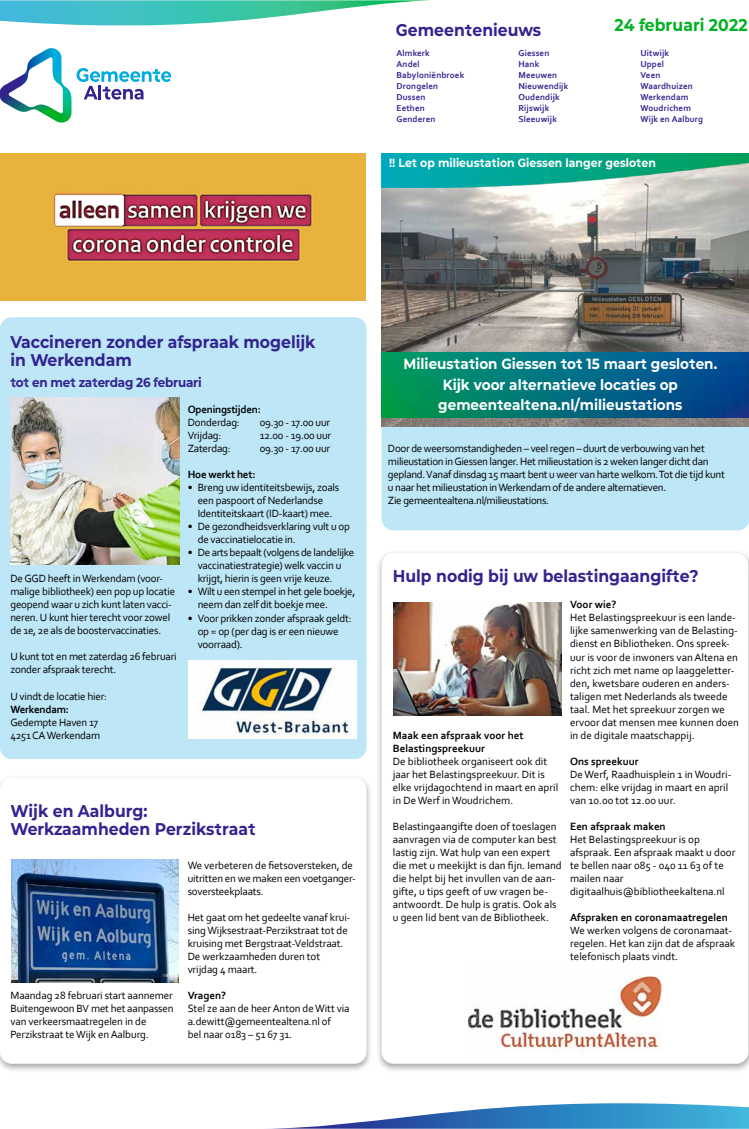
<style>
.page{position:relative;width:749px;height:1129px;background:#fff}
.page>*{position:absolute;margin:0;border:0;box-sizing:border-box;transform-origin:0 0}
.t1{font:700 17px/18px "Mont Altena";color:#33238f}
.t2{font:700 17px "Mont Altena";color:#00b122}
.t3{font:700 14.7px/20.5px "Mont Altena";color:#fff;text-align:center}
.t4{font:700 13px "Mont Altena";letter-spacing:-.02em;color:#33238f}
.t5{font:700 11.9px "Mont Altena";color:#fff}
.t6{font:11px/13px "Corbel";letter-spacing:-.01em;color:#000}
.t7{font:11px/13px "Corbel";letter-spacing:-.03em;color:#000}
.t8{font:700 11px/13px "Corbel";color:#000}
.t9{font:700 11px "Corbel";letter-spacing:-.02em;color:#000}
.t10{font:700 9px/11px "Corbel";letter-spacing:.015em;color:#33238f}
</style>
<div class="page">
<svg style="left:0;top:48px;width:171px;height:75px"></svg>
<svg style="left:0;top:0;width:430px;height:25px"></svg>
<img style="left:1px;top:153px;width:364px;height:147px">
<svg style="left:291px;top:1103px;width:457px;height:25px"></svg>
<div style="left:0;top:317px;width:366px;height:442px;background:#bde6f6;border-radius:12px"></div>
<img style="left:10px;top:397px;width:169px;height:168px">
<div style="left:188px;top:660px;width:168px;height:78px;background:#fff"></div>
<img style="left:201px;top:663px;width:150px;height:73px">
<div style="left:0;top:774px;width:373px;height:298px;background:#000;opacity:.34"></div>
<div style="left:0;top:777px;width:366px;height:286px;background:#fff;border-radius:12px"></div>
<img style="left:11px;top:859px;width:167px;height:123px">
<div style="left:381px;top:426px;width:367px;height:104px;background:#bde6f6"></div>
<img style="left:381px;top:187px;width:367px;height:239px">
<img style="left:381px;top:352px;width:367px;height:65px">
<img style="left:381px;top:153px;width:367px;height:34px">
<div style="left:376px;top:549px;width:372px;height:523px;background:#000;opacity:.34"></div>
<div style="left:381px;top:553px;width:367px;height:510px;background:#fff;border-radius:12px"></div>
<img style="left:393px;top:602px;width:168px;height:113px">
<img style="left:468px;top:975px;width:193px;height:76px">
<h1 class="t1" style="left:395px;top:20px;width:147px">Gemeentenieuws</h1>
<h1 class="t2" style="left:614px;top:12px;width:134px">24 februari 2022</h1>
<p class="t10" style="left:396px;top:48px;width:69px">Almkerk<br>Andel<br>Babyloniënbroek<br>Drongelen<br>Dussen<br>Eethen<br>Genderen</p>
<p class="t10" style="left:518px;top:48px;width:51px">Giessen<br>Hank<br>Meeuwen<br>Nieuwendijk<br>Oudendijk<br>Rijswijk<br>Sleeuwijk</p>
<p class="t10" style="left:640px;top:48px;width:64px">Uitwijk<br>Uppel<br>Veen<br>Waardhuizen<br>Werkendam<br>Woudrichem<br>Wijk en Aalburg</p>
<p class="t5" style="left:389px;top:154px;width:268px">!! Let op milieustation Giessen langer gesloten</p>
<h1 class="t1" style="left:10px;top:332px;width:306px">Vaccineren zonder afspraak mogelijk in Werkendam</h1>
<p class="t4" style="left:10px;top:373px;width:193px">tot en met zaterdag 26 februari</p>
<p class="t6" style="left:10px;top:572px;width:166px">De GGD heeft in Werkendam (voor&shy;malige bibliotheek) een pop up locatie geopend waar u zich kunt laten vacci&shy;neren. U kunt hier terecht voor zowel de 1e, 2e als de boostervaccinaties.</p>
<p class="t6" style="left:10px;top:650px;width:168px">U kunt tot en met zaterdag 26 februari zonder afspraak terecht.</p>
<p class="t6" style="left:10px;top:689px;width:98px">U vindt de locatie hier:</p>
<p class="t9" style="left:10px;top:702px;width:60px">Werkendam:</p>
<p class="t6" style="left:10px;top:715px;width:91px">Gedempte Haven 17<br>4251 CA Werkendam</p>
<p class="t9" style="left:188px;top:403px;width:75px">Openingstijden:</p>
<p class="t6" style="left:188px;top:416px;width:54px">Donderdag:</p>
<p class="t6" style="left:260px;top:416px;width:72px">09.30 - 17.00 uur</p>
<p class="t6" style="left:188px;top:429px;width:35px">Vrijdag:</p>
<p class="t6" style="left:260px;top:429px;width:73px">12.00 - 19.00 uur</p>
<p class="t6" style="left:188px;top:442px;width:45px">Zaterdag:</p>
<p class="t6" style="left:260px;top:442px;width:72px">09.30 - 17.00 uur</p>
<p class="t9" style="left:188px;top:468px;width:69px">Hoe werkt het:</p>
<p class="t6" style="left:188px;top:481px;width:153px;text-align:center">• Breng uw identiteitsbewijs, zoals een paspoort of Nederlandse<br>Identiteitskaart (ID-kaart) mee.</p>
<p class="t6" style="left:198px;top:520px;width:154px;text-indent:-10px">• De gezondheidsverklaring vult u op de vaccinatielocatie in.</p>
<p class="t6" style="left:198px;top:546px;width:158px;text-indent:-10px">• De arts bepaalt (volgens de landelijke vaccinatiestrategie) welk vaccin u krijgt, hierin is geen vrije keuze.</p>
<p class="t7" style="left:198px;top:585px;width:159px;text-indent:-10px">• Wilt u een stempel in het gele boekje, neem dan zelf dit boekje mee.</p>
<p class="t6" style="left:198px;top:611px;width:155px;text-indent:-10px">• Voor prikken zonder afspraak geldt: op = op (per dag is er een nieuwe voorraad).</p>
<h1 class="t1" style="left:10px;top:800px;width:247px">Wijk en Aalburg:<br>Werkzaamheden Perzikstraat</h1>
<p class="t6" style="left:10px;top:988px;width:165px">Maandag 28 februari start aannemer Buitengewoon BV met het aanpassen van verkeersmaatregelen in de Perzikstraat te Wijk en Aalburg.</p>
<p class="t6" style="left:188px;top:858px;width:169px">We verbeteren de fietsoversteken, de uitritten en we maken een voetganger&shy;soversteekplaats.</p>
<p class="t6" style="left:188px;top:910px;width:164px">Het gaat om het gedeelte vanaf krui&shy;sing Wijksestraat-Perzikstraat tot de kruising met Bergstraat-Veldstraat.<br>De werkzaamheden duren tot vrijdag 4 maart.</p>
<p class="t8" style="left:188px;top:988px;width:40px">Vragen?</p>
<p class="t6" style="left:188px;top:1001px;width:163px">Stel ze aan de heer Anton de Witt via a.dewitt@gemeentealtena.nl 0f<br>bel naar 0183 – 51 67 31.</p>
<h2 class="t3" style="left:403px;top:353px;width:315px">Milieustation Giessen tot 15 maart gesloten.<br>Kijk voor alternatieve locaties op gemeentealtena.nl/milieustations</h2>
<p class="t7" style="left:388px;top:442px;width:338px">Door de weersomstandigheden – veel regen – duurt de verbouwing van het milieustation in Giessen langer. Het milieustation is 2 weken langer dicht dan gepland. Vanaf dinsdag 15 maart bent u weer van harte welkom. Tot die tijd kunt u naar het milieustation in Werkendam of de andere alternatieven.<br>Zie gemeentealtena.nl/milieustations.</p>
<h1 class="t1" style="left:393px;top:566px;width:307px">Hulp nodig bij uw belastingaangifte?</h1>
<p class="t8" style="left:393px;top:728px;width:132px">Maak een afspraak voor het<br>Belastingspreekuur</p>
<p class="t6" style="left:393px;top:754px;width:167px">De bibliotheek organiseert ook dit jaar het Belastingspreekuur. Dit is elke vrijdagochtend in maart en april in De Werf in Woudrichem.</p>
<p class="t6" style="left:393px;top:819px;width:170px">Belastingaangifte doen of toeslagen aanvragen via de computer kan best lastig zijn. Wat hulp van een expert die met u meekijkt is dan fijn. Iemand die helpt bij het invullen van de aan&shy;gifte, u tips geeft of uw vragen be&shy;antwoordt. De hulp is gratis. Ook als u geen lid bent van de Bibliotheek.</p>
<p class="t8" style="left:570px;top:598px;width:48px">Voor wie?</p>
<p class="t6" style="left:570px;top:611px;width:170px">Het Belastingspreekuur is een lande&shy;lijke samenwerking van de Belasting&shy;dienst en Bibliotheken. Ons spreek&shy;uur is voor de inwoners van Altena en richt zich met name op laaggeletter&shy;den, kwetsbare ouderen en anders&shy;taligen met Nederlands als tweede taal. Met het spreekuur zorgen we ervoor dat mensen mee kunnen doen in de digitale maatschappij.</p>
<p class="t8" style="left:570px;top:754px;width:70px">Ons spreekuur</p>
<p class="t6" style="left:570px;top:767px;width:163px">De Werf, Raadhuisplein 1 in Woudri&shy;chem: elke vrijdag in maart en april van 10.00 tot 12.00 uur.</p>
<p class="t8" style="left:570px;top:819px;width:97px">Een afspraak maken</p>
<p class="t6" style="left:570px;top:832px;width:167px">Het Belastingspreekuur is op afspraak. Een afspraak maakt u door te bellen naar 085 - 040 11 63 of te mailen naar digitaalhuis@bibliotheekaltena.nl</p>
<p class="t8" style="left:570px;top:910px;width:159px">Afspraken en coronamaatregelen</p>
<p class="t6" style="left:570px;top:923px;width:166px">We werken volgens de coronamaat&shy;regelen. Het kan zijn dat de afspraak telefonisch plaats vindt.</p>
</div>
